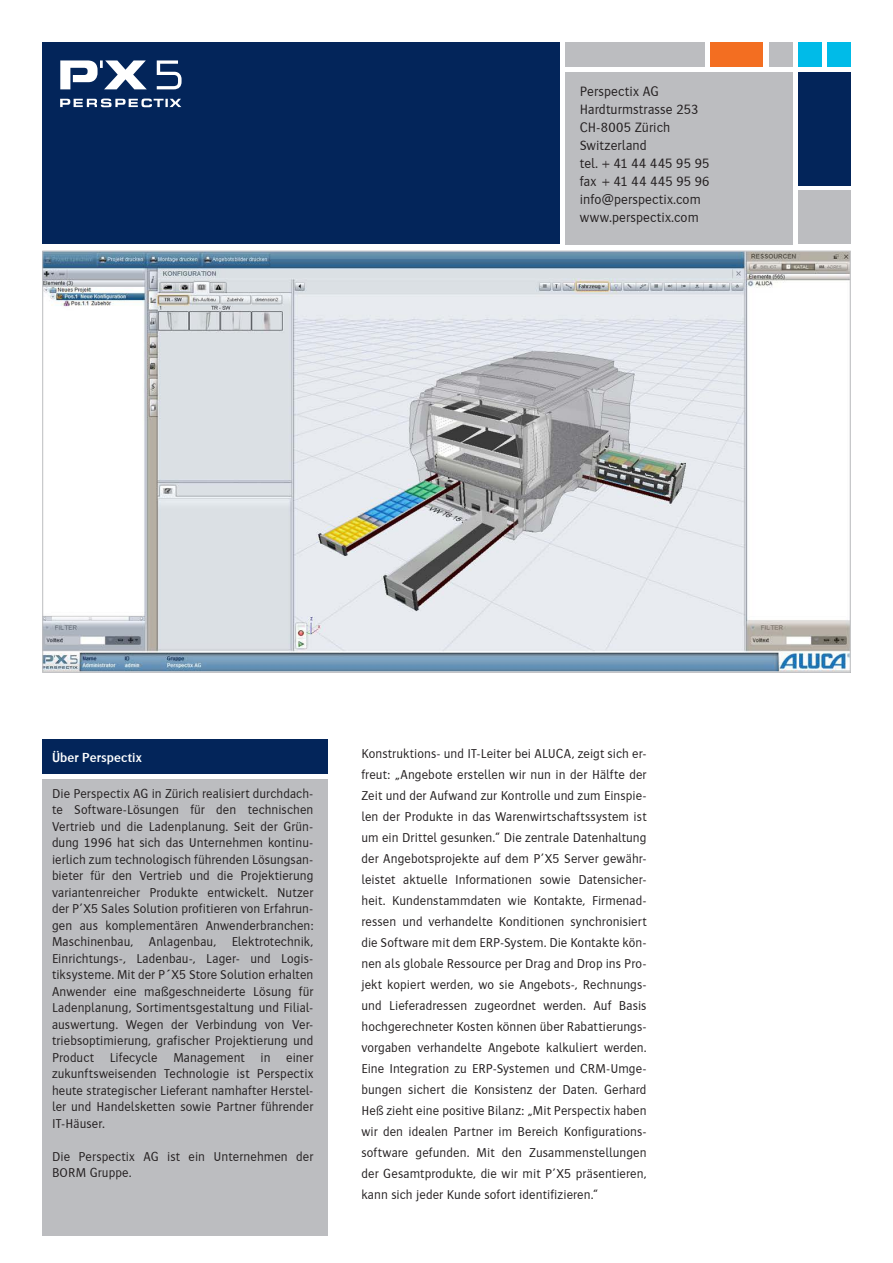
<style>
.page{position:relative;width:893px;height:1263px;background:#fff}
.page>*{position:absolute;margin:0;border:0;box-sizing:border-box;transform-origin:0 0}
.Tabellentext{font:300 14.25px "Bosis";letter-spacing:.005em;color:#231f20}
.Headline_Tabelle{font:300 14.25px "Bosis";letter-spacing:.005em;color:#231f20}
.Fliesstext{font:300 13.5px/21px "Bosis";letter-spacing:.005em;color:#231f20;text-align:justify}
.Tabellentext-2{font:300 13.5px/16.5px "Bosis";letter-spacing:.005em;color:#231f20;text-align:justify}
.Tabellentext-3{font:600 13.5px "Bosis";letter-spacing:.01em;color:#fff}
</style>
<div class="page">
<div style="left:43px;top:43px;width:517px;height:201px;background:#03255a"></div>
<div style="left:565px;top:43px;width:140px;height:24px;background:#bcbdc0"></div>
<div style="left:565px;top:72px;width:227px;height:172px;background:#bcbdc0"></div>
<div style="left:798px;top:72px;width:52px;height:113px;background:#03255a"></div>
<div style="left:798px;top:190px;width:52px;height:54px;background:#bcbdc0"></div>
<div style="left:710px;top:43px;width:53px;height:24px;background:#f36e21"></div>
<div style="left:798px;top:42px;width:23px;height:25px;background:#00bbe8"></div>
<div style="left:769px;top:42px;width:23px;height:25px;background:#bcbdc0"></div>
<div style="left:827px;top:42px;width:23px;height:25px;background:#00bbe8"></div>
<svg style="left:60px;top:99px;width:121px;height:8px"></svg>
<svg style="left:60px;top:60px;width:122px;height:29px"></svg>
<div style="left:43px;top:779px;width:285px;height:456px;background:#bcbdc0"></div>
<div style="left:43px;top:740px;width:285px;height:34px;background:#03255a"></div>
<img style="left:45px;top:253px;width:803px;height:417px">
<p class="Headline_Tabelle" style="left:580px;top:83px;width:81px">Perspectix AG</p>
<p class="Tabellentext" style="left:580px;top:101px;width:120px">Hardturmstrasse 253</p>
<p class="Tabellentext" style="left:580px;top:119px;width:92px">CH-8005 Zürich</p>
<p class="Tabellentext" style="left:580px;top:137px;width:69px">Switzerland</p>
<p class="Tabellentext" style="left:580px;top:155px;width:131px">tel. + 41 44 445 95 95</p>
<p class="Tabellentext" style="left:580px;top:173px;width:131px">fax + 41 44 445 95 96</p>
<p class="Tabellentext" style="left:580px;top:191px;width:122px">info@perspectix.com</p>
<p class="Tabellentext" style="left:580px;top:209px;width:121px">www.perspectix.com</p>
<p class="Tabellentext-3" style="left:52px;top:750px;width:91px">Über Perspectix</p>
<p class="Tabellentext-2" style="left:52px;top:785px;width:263px">Die Perspectix AG in Zürich realisiert durchdach&shy;te Software-Lösungen für den technischen Vertrieb und die Ladenplanung. Seit der Grün&shy;dung 1996 hat sich das Unternehmen kontinu&shy;ierlich zum technologisch führenden Lösungsan&shy;bieter für den Vertrieb und die Projektierung variantenreicher Produkte entwickelt. Nutzer der P’X5 Sales Solution profitieren von Erfahrun&shy;gen aus komplementären Anwenderbranchen:<br>Maschinenbau, Anlagenbau, Elektrotechnik, Einrichtungs-, Ladenbau-, Lager- und Logis&shy;tiksysteme. Mit der P´X5 Store Solution erhalten Anwender eine maßgeschneiderte Lösung für Ladenplanung, Sortimentsgestaltung und Filial&shy;auswertung. Wegen der Verbindung von Ver&shy;triebsoptimierung, grafischer Projektierung und Product Lifecycle Management in einer zukunftsweisenden Technologie ist Perspectix heute strategischer Lieferant namhafter Herstel&shy;ler und Handelsketten sowie Partner führender IT-Häuser.</p>
<p class="Tabellentext-2" style="left:52px;top:1148px;width:263px">Die Perspectix AG ist ein Unternehmen der<br>BORM Gruppe.</p>
<p class="Fliesstext" style="left:361px;top:742px;width:287px">Konstruktions- und IT-Leiter bei ALUCA, zeigt sich er&shy;freut: „Angebote erstellen wir nun in der Hälfte der Zeit und der Aufwand zur Kontrolle und zum Einspie&shy;len der Produkte in das Warenwirtschaftssystem ist um ein Drittel gesunken.“ Die zentrale Datenhaltung der Angebotsprojekte auf dem P’X5 Server gewähr&shy;leistet aktuelle Informationen sowie Datensicher&shy;heit. Kundenstammdaten wie Kontakte, Firmenad&shy;ressen und verhandelte Konditionen synchronisiert die Software mit dem ERP-System. Die Kontakte kön&shy;nen als globale Ressource per Drag and Drop ins Pro&shy;jekt kopiert werden, wo sie Angebots-, Rechnungs&shy;und Lieferadressen zugeordnet werden. Auf Basis hochgerechneter Kosten können über Rabattierungs&shy;vorgaben verhandelte Angebote kalkuliert werden.<br>Eine Integration zu ERP-Systemen und CRM-Umge&shy;bungen sichert die Konsistenz der Daten. Gerhard Heß zieht eine positive Bilanz: „Mit Perspectix haben wir den idealen Partner im Bereich Konfigurations&shy;software gefunden. Mit den Zusammenstellungen der Gesamtprodukte, die wir mit P’X5 präsentieren, kann sich jeder Kunde sofort identifizieren.“</p>
</div>
